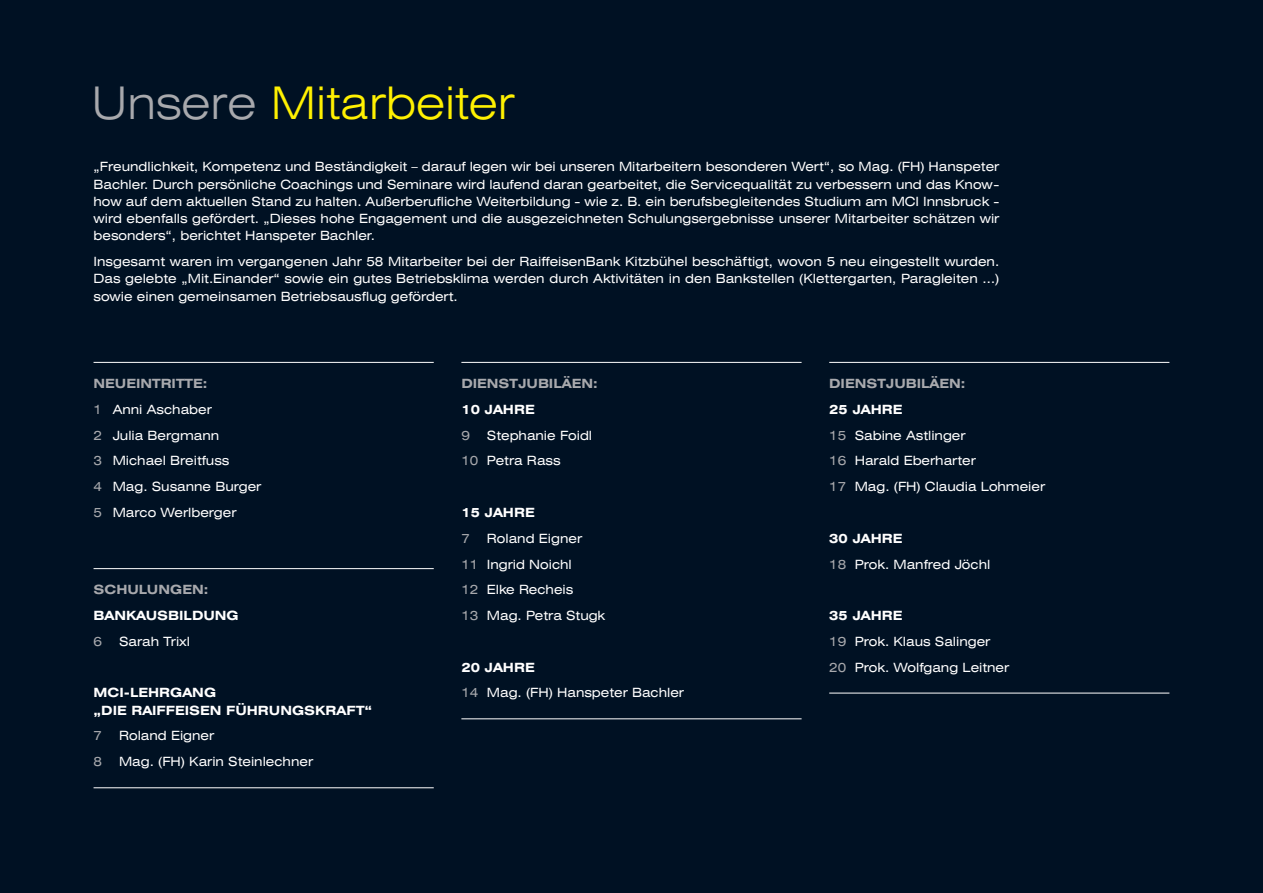
<style>
.page{position:relative;width:1263px;height:893px;background:#001123}
.page>*{position:absolute;margin:0;border:0;box-sizing:border-box;transform-origin:0 0}
.t1{font:300 expanded 45px "Swiss 721 BT";color:#fff101}
.t2{font:expanded 12.75px/25.8px "Swiss 721 BT";color:#fff}
.t3{font:700 expanded 12.75px/17.2px "Swiss 721 BT";color:#fff}
.t4{font:700 expanded 12.75px "Swiss 721 BT";color:#a8a9ad}
.t5{font:expanded 12.75px "Swiss 721 BT";color:#a8a9ad}
.s1{color:#a8a9ad}
.s2{font-weight:700;color:#a8a9ad}
.s3{font-weight:700}
</style>
<div class="page">
<hr style="left:461px;top:362px;width:340px;height:1px;background:#fff">
<hr style="left:461px;top:718px;width:340px;height:1px;background:#fff">
<hr style="left:94px;top:362px;width:340px;height:1px;background:#fff">
<hr style="left:94px;top:568px;width:340px;height:1px;background:#fff">
<hr style="left:94px;top:787px;width:340px;height:1px;background:#fff">
<hr style="left:829px;top:362px;width:340px;height:1px;background:#fff">
<hr style="left:829px;top:693px;width:340px;height:1px;background:#fff">
<h1 class="t1" style="left:91px;top:77px;width:424px"><span class="s1">Unsere</span> Mitarbeiter</h1>
<p class="t2" style="left:94px;top:158px;width:907px;line-height:17.2px;text-align:justify">„Freundlichkeit, Kompetenz und Beständigkeit – darauf legen wir bei unseren Mitarbeitern besonderen Wert“, so Mag. (FH) Hanspeter Bachler. Durch persönliche Coachings und Seminare wird laufend daran gearbeitet, die Servicequalität zu verbessern und das Know&shy;how auf dem aktuellen Stand zu halten. Außerberufliche Weiterbildung - wie z. B. ein berufsbegleitendes Studium am MCI Innsbruck - wird ebenfalls gefördert. „Dieses hohe Engagement und die ausgezeichneten Schulungsergebnisse unserer Mitarbeiter schätzen wir besonders“, berichtet Hanspeter Bachler.</p>
<p class="t2" style="left:94px;top:253px;width:907px;line-height:17.2px;text-align:justify">Insgesamt waren im vergangenen Jahr 58 Mitarbeiter bei der RaiffeisenBank Kitzbühel beschäftigt, wovon 5 neu eingestellt wurden.<br>Das gelebte „Mit.Einander“ sowie ein gutes Betriebsklima werden durch Aktivitäten in den Bankstellen (Klettergarten, Paragleiten …) sowie einen gemeinsamen Betriebsausflug gefördert.</p>
<p class="t4" style="left:94px;top:376px;width:43px">NEUEINTRITTE</p>
<p class="t2" style="left:94px;top:371px;width:169px;text-indent:109px"><span class="s2">:<br></span><span class="s1">1</span> Anni Aschaber<br><span class="s1">2</span> Julia Bergmann<br><span class="s1">3</span> Michael Breitfuss<br><span class="s1">4</span> Mag. Susanne Burger<br><span class="s1">5</span> Marco Werlberger</p>
<p class="t4" style="left:94px;top:582px;width:77px">SCHULUNGEN</p>
<p class="t4" style="left:204px;top:582px;width:6px">:</p>
<p class="t3" style="left:94px;top:607px;width:23px">BANKA</p>
<p class="t3" style="left:146px;top:607px;width:21px">USBI</p>
<p class="t3" style="left:184px;top:607px;width:44px">LDUNG</p>
<p class="t5" style="left:94px;top:634px;width:10px">6</p>
<p class="t2" style="left:119px;top:628px;width:72px">Sarah Trixl</p>
<p class="t3" style="left:94px;top:684px;width:78px">MCI-LEHRGANG „DIE RAIFFEISEN</p>
<p class="t3" style="left:226px;top:701px;width:66px">FÜHRUNGSKRAFT</p>
<p class="t3" style="left:364px;top:701px;width:9px">“</p>
<p class="t5" style="left:94px;top:728px;width:10px">7</p>
<p class="t2" style="left:119px;top:723px;width:97px">Roland Eigner</p>
<p class="t5" style="left:94px;top:754px;width:10px">8</p>
<p class="t2" style="left:119px;top:749px;width:195px">Mag. (FH) Karin Steinlechner</p>
<p class="t4" style="left:461px;top:376px;width:22px">DIENS</p>
<p class="t4" style="left:510px;top:376px;width:90px">TJUBILÄEN:</p>
<p class="t3" style="left:461px;top:401px;width:64px">10 JAHRE</p>
<p class="t5" style="left:461px;top:428px;width:10px">9</p>
<p class="t2" style="left:461px;top:422px;width:132px;text-indent:26px">Stephanie Foidl<br><span class="s1">10</span> Petra Rass</p>
<p class="t3" style="left:461px;top:504px;width:64px">15 JAHRE</p>
<p class="t5" style="left:461px;top:531px;width:10px">7</p>
<p class="t2" style="left:461px;top:525px;width:145px;text-indent:26px">Roland Eigner<br><span class="s1">11</span> Ingrid Noichl<br><span class="s1">12</span> Elke Recheis<br><span class="s1">13</span> Mag. Petra Stugk</p>
<p class="t2" style="left:461px;top:654px;width:224px"><span class="s3">20 JAHRE<br></span><span class="s1">14</span> Mag. (FH) Hanspeter Bachler</p>
<p class="t4" style="left:829px;top:376px;width:22px">DIENS</p>
<p class="t4" style="left:877px;top:376px;width:90px">TJUBILÄEN:</p>
<p class="t2" style="left:829px;top:396px;width:217px"><span class="s3">25 JAHRE<br></span><span class="s1">15</span> Sabine Astlinger<br><span class="s1">16</span> Harald Eberharter<br><span class="s1">17</span> Mag. (FH) Claudia Lohmeier</p>
<p class="t2" style="left:829px;top:525px;width:163px"><span class="s3">30 JAHRE<br></span><span class="s1">18</span> Prok. Manfred Jöchl</p>
<p class="t2" style="left:829px;top:602px;width:182px"><span class="s3">35 JAHRE<br></span><span class="s1">19</span> Prok. Klaus Salinger<br><span class="s1">20</span> Prok. Wolfgang Leitner</p>
</div>
